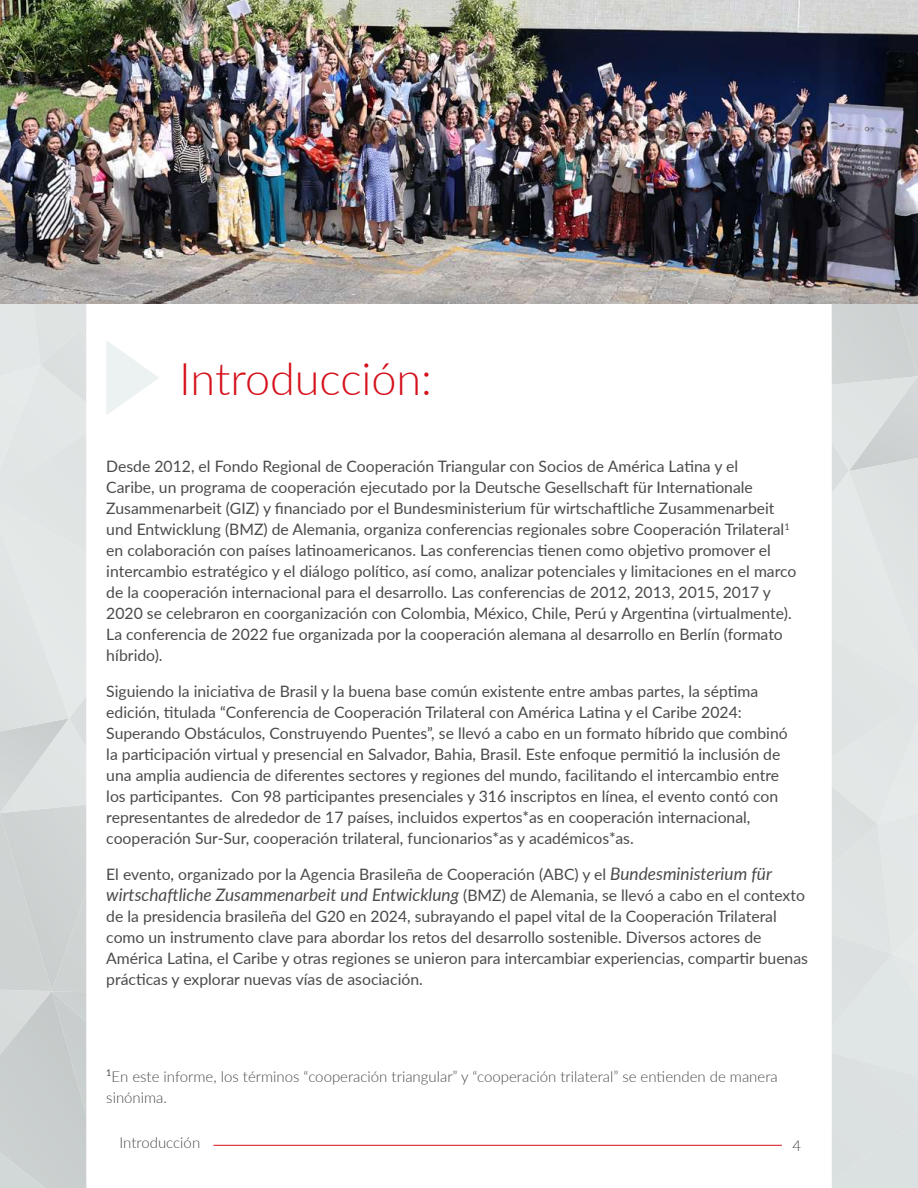
<style>
.page{position:relative;width:918px;height:1188px;background:#fff}
.page>*{position:absolute;margin:0;border:0;box-sizing:border-box;transform-origin:0 0}
.t1{font:300 45px "Lato";color:#d5111c}
.t2{font:italic 17.25px "Lato";color:#4a4a49}
.t3{font:15.75px/21px "Lato";color:#4a4a49}
.t4{font:300 15px/21px "Lato";color:#4a4a49}
.s1{font-style:italic;font-size:17.25px}
.s2{font-style:normal;font-size:15.75px}
</style>
<div class="page">
<hr style="left:213px;top:1145px;width:569px;height:1px;background:#d5111c">
<svg style="left:0;top:303px;width:86px;height:885px;fill:#dde0e0"></svg>
<div style="left:832px;top:0;width:86px;height:1188px;background:#dfeae9"></div>
<svg style="left:106px;top:341px;width:53px;height:74px"></svg>
<img style="left:0;top:0;width:918px;height:303px">
<h1 class="t1" style="left:179px;top:347px;width:254px">Introducción:</h1>
<p class="t3" style="left:106px;top:455px;width:692px">Desde 2012, el Fondo Regional de Cooperación Triangular con Socios de América Latina y el<br>Caribe, un programa de cooperación ejecutado por la Deutsche Gesellschaft für Internationale Zusammenarbeit (GIZ) y financiado por el Bundesministerium für wirtschaftliche Zusammenarbeit und Entwicklung (BMZ) de Alemania, organiza conferencias regionales sobre Cooperación Trilateral<sup>1 </sup>en colaboración con países latinoamericanos. Las conferencias tienen como objetivo promover el intercambio estratégico y el diálogo político, así como, analizar potenciales y limitaciones en el marco de la cooperación internacional para el desarrollo. Las conferencias de 2012, 2013, 2015, 2017 y 2020 se celebraron en coorganización con Colombia, México, Chile, Perú y Argentina (virtualmente).<br>La conferencia de 2022 fue organizada por la cooperación alemana al desarrollo en Berlín (formato híbrido).</p>
<p class="t3" style="left:106px;top:680px;width:683px">Siguiendo la iniciativa de Brasil y la buena base común existente entre ambas partes, la séptima edición, titulada “Conferencia de Cooperación Trilateral con América Latina y el Caribe 2024:<br>Superando Obstáculos, Construyendo Puentes”, se llevó a cabo en un formato híbrido que combinó la participación virtual y presencial en Salvador, Bahia, Brasil. Este enfoque permitió la inclusión de una amplia audiencia de diferentes sectores y regiones del mundo, facilitando el intercambio entre los participantes. Con 98 participantes presenciales y 316 inscriptos en línea, el evento contó con representantes de alrededor de 17 países, incluidos expertos*as en cooperación internacional, cooperación Sur-Sur, cooperación trilateral, funcionarios*as y académicos*as.</p>
<p class="t3" style="left:106px;top:863px;width:667px">El evento, organizado por la Agencia Brasileña de Cooperación (ABC) y el <span class="s1">Bundesministerium für</span></p>
<p class="t2" style="left:106px;top:882px;width:700px">wirtschaftliche Zusammenarbeit und Entwicklung <span class="s2">(BMZ) de Alemania, se llevó a cabo en el contexto</span></p>
<p class="t3" style="left:106px;top:905px;width:703px">de la presidencia brasileña del G20 en 2024, subrayando el papel vital de la Cooperación Trilateral como un instrumento clave para abordar los retos del desarrollo sostenible. Diversos actores de América Latina, el Caribe y otras regiones se unieron para intercambiar experiencias, compartir buenas prácticas y explorar nuevas vías de asociación.</p>
<p class="t4" style="left:106px;top:1065px;width:673px"><sup>1</sup>En este informe, los términos “cooperación triangular” y “cooperación trilateral” se entienden de manera sinónima.</p>
<p class="t4" style="left:119px;top:1132px;width:82px">Introducción</p>
<p class="t4" style="left:793px;top:1134px;width:10px">4</p>
</div>
